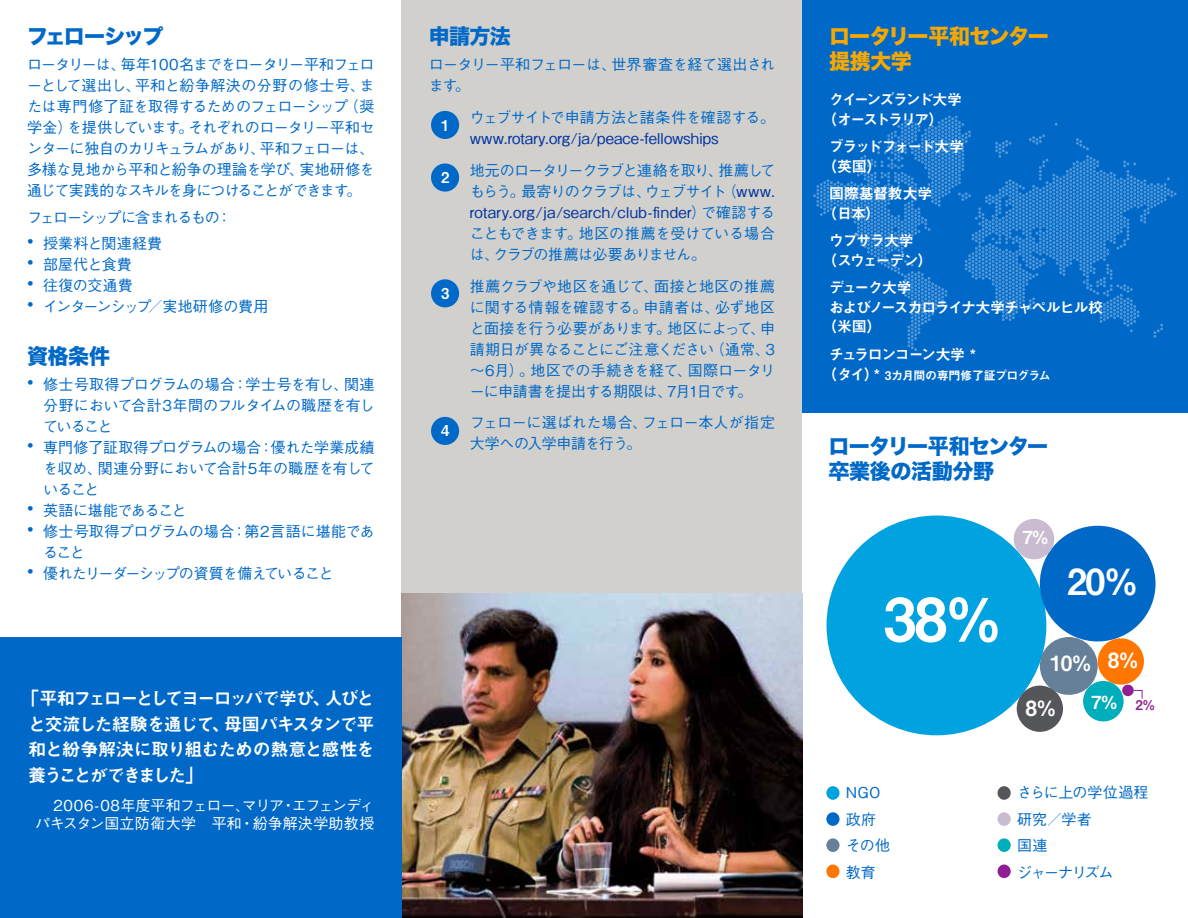
<style>
.page{position:relative;width:1188px;height:918px;background:#fff}
.page>*{position:absolute;margin:0;border:0;box-sizing:border-box;transform-origin:0 0}
.t1{font:60px "Midashi Go Pro MB31";color:#fff}
.t2{font:36px "Midashi Go Pro MB31";color:#fff}
.t3{font:21px/25.5px "Hira Kaku Std W8";letter-spacing:-.03em;color:#0069c8}
.t4{font:21px/25.5px "Hira Kaku Std W8";letter-spacing:-.04em;color:#f7a800}
.t5{font:21px/45.2px "Midashi Go Pro MB31";color:#fff}
.t6{font:21px "Hira Kaku Std W8";letter-spacing:-.085em;color:#0069c8}
.t7{font:18px/25.5px "Midashi Go Pro MB31";letter-spacing:-.075em;color:#fff;text-align:justify}
.t8{font:18px "Midashi Go Pro MB31";letter-spacing:-.115em;color:#fff}
.t9{font:500 15px/21px "Gothic BBB Pro";letter-spacing:-.03em;color:#0069c8;text-align:justify}
.t10{font:15px/19.5px "Midashi Go Pro MB31";letter-spacing:-.095em;color:#fff}
.t11{font:500 15px/18px "Gothic BBB Pro";color:#fff;text-align:right}
.t12{font:500 15px "Gothic BBB Pro";letter-spacing:-.005em;color:#0033a0}
.t13{font:500 15px/21px "Gothic BBB Pro";color:#0069c8}
.t14{font:500 15px/26.4px "Gothic BBB Pro";letter-spacing:-.05em;color:#0069c8}
.t15{font:500 15px "Gothic BBB Pro";letter-spacing:-.08em;color:#0069c8}
.t16{font:15px/19.5px "Midashi Go Pro MB31";letter-spacing:-.135em;color:#fff}
.t17{font:500 15px "Gothic BBB Pro";letter-spacing:-.055em;color:#0069c8}
.t18{font:500 15px "Gothic BBB Pro";letter-spacing:-.09em;color:#0069c8}
.t19{font:15px/19.5px "Midashi Go Pro MB31";letter-spacing:-.025em;color:#fff}
.t20{font:500 15px/26.4px "Gothic BBB Pro";letter-spacing:.015em;color:#0069c8}
.t21{font:500 15px "Gothic BBB Pro";letter-spacing:.005em;color:#0069c8}
.t22{font:13.5px "Midashi Go Pro MB31";color:#921e93}
.t23{font:12px "Midashi Go Pro MB31";letter-spacing:-.045em;color:#fff}
.s1{font-size:21px}
.s2{color:#0033a0}
.s3{font-size:15px}
</style>
<div class="page">
<div style="left:800px;top:0;width:388px;height:413px;background:#0069c8"></div>
<div style="left:402px;top:0;width:400px;height:641px;background:#d2d0cd"></div>
<img style="left:402px;top:593px;width:400px;height:325px">
<div style="left:827px;top:516px;width:219px;height:219px;background:#00a2e0;border-radius:50%"></div>
<div style="left:1040px;top:526px;width:116px;height:115px;background:#0069c8;border-radius:50%"></div>
<div style="left:1040px;top:637px;width:58px;height:58px;background:#678099;border-radius:50%"></div>
<div style="left:1017px;top:686px;width:46px;height:46px;background:#55565a;border-radius:50%"></div>
<div style="left:1098px;top:638px;width:46px;height:47px;background:#f70;border-radius:50%"></div>
<div style="left:1014px;top:519px;width:40px;height:40px;background:#c9bcd0;border-radius:50%"></div>
<div style="left:1083px;top:681px;width:41px;height:40px;background:#00adbb;border-radius:50%"></div>
<div style="left:1122px;top:685px;width:12px;height:11px;background:#921e93;border-radius:50%"></div>
<svg style="left:813px;top:116px;width:364px;height:235px"></svg>
<div style="left:0;top:637px;width:402px;height:281px;background:#0069c8"></div>
<svg style="left:1133px;top:690px;width:10px;height:9px"></svg>
<div style="left:431px;top:111px;width:28px;height:28px;background:#0069c8;border-radius:50%"></div>
<div style="left:431px;top:163px;width:28px;height:29px;background:#0069c8;border-radius:50%"></div>
<div style="left:431px;top:279px;width:28px;height:28px;background:#0069c8;border-radius:50%"></div>
<div style="left:431px;top:417px;width:28px;height:28px;background:#0069c8;border-radius:50%"></div>
<div style="left:826px;top:786px;width:14px;height:14px;background:#00a2e0;border-radius:50%"></div>
<div style="left:998px;top:786px;width:13px;height:14px;background:#55565a;border-radius:50%"></div>
<div style="left:826px;top:838px;width:14px;height:14px;background:#678099;border-radius:50%"></div>
<div style="left:998px;top:838px;width:13px;height:14px;background:#00adbb;border-radius:50%"></div>
<div style="left:826px;top:812px;width:14px;height:14px;background:#0069c8;border-radius:50%"></div>
<div style="left:998px;top:812px;width:13px;height:14px;background:#c9bcd0;border-radius:50%"></div>
<div style="left:826px;top:865px;width:14px;height:13px;background:#f70;border-radius:50%"></div>
<div style="left:998px;top:865px;width:13px;height:13px;background:#921e93;border-radius:50%"></div>
<h3 class="t6" style="left:27px;top:24px;width:138px">フェローシップ</h3>
<p class="t9" style="left:27px;top:52px;width:349px">ロータリーは、毎年100名までをロータリー平和フェローとして選出し、平和と紛争解決の分野の修士号、または専門修了証を取得するためのフェローシップ（奨学金）を提供しています。それぞれのロータリー平和センターに独自のカリキュラムがあり、平和フェローは、多様な見地から平和と紛争の理論を学び、実地研修を通じて実践的なスキルを身につけることができます。</p>
<p class="t18" style="left:27px;top:205px;width:206px">フェローシップに含まれるもの：</p>
<p class="t21" style="left:27px;top:231px;width:137px"><span class="s1">•</span> 授業料と関連経費</p>
<p class="t9" style="left:27px;top:252px;width:106px"><span class="s1">•</span> 部屋代と食費</p>
<p class="t9" style="left:27px;top:273px;width:107px"><span class="s1">•</span> 往復の交通費</p>
<p class="t17" style="left:27px;top:294px;width:243px"><span class="s1">•</span> インターンシップ／実地研修の費用</p>
<h3 class="t3" style="left:27px;top:344px;width:85px">資格条件</h3>
<p class="t9" style="left:43px;top:372px;width:333px;text-indent:-16px"><span class="s1">•</span> 修士号取得プログラムの場合：学士号を有し、関連分野において合計3年間のフルタイムの職歴を有していること</p>
<p class="t9" style="left:43px;top:435px;width:333px;text-indent:-16px"><span class="s1">•</span> 専門修了証取得プログラムの場合：優れた学業成績を収め、関連分野において合計5年の職歴を有していること</p>
<p class="t9" style="left:27px;top:498px;width:161px"><span class="s1">•</span> 英語に堪能であること</p>
<p class="t13" style="left:43px;top:519px;width:333px;text-indent:-16px"><span class="s1">•</span> 修士号取得プログラムの場合：第2言語に堪能であること</p>
<p class="t15" style="left:27px;top:562px;width:308px"><span class="s1">•</span> 優れたリーダーシップの資質を備えていること</p>
<h3 class="t3" style="left:429px;top:24px;width:84px">申請方法</h3>
<p class="t9" style="left:429px;top:52px;width:348px">ロータリー平和フェローは、世界審査を経て選出されます。</p>
<p class="t10" style="left:441px;top:113px;width:10px">1</p>
<p class="t9" style="left:470px;top:105px;width:307px">ウェブサイトで申請方法と諸条件を確認する。</p>
<p class="t12" style="left:470px;top:126px;width:250px">www.rotary.org/ja/peace-fellowships</p>
<p class="t10" style="left:441px;top:166px;width:10px">2</p>
<p class="t9" style="left:470px;top:158px;width:307px">地元のロータリークラブと連絡を取り、推薦してもらう。最寄りのクラブは、ウェブサイト（<span class="s2">www. rotary.org/ja/search/club-finder</span>）で確認することもできます。地区の推薦を受けている場合は、クラブの推薦は必要ありません。</p>
<p class="t10" style="left:441px;top:282px;width:10px">3</p>
<p class="t9" style="left:470px;top:274px;width:307px">推薦クラブや地区を通じて、面接と地区の推薦に関する情報を確認する。申請者は、必ず地区と面接を行う必要があります。地区によって、申請期日が異なることにご注意ください（通常、3～6月）。地区での手続きを経て、国際ロータリーに申請書を提出する期限は、7月1日です。</p>
<p class="t10" style="left:441px;top:419px;width:10px">4</p>
<p class="t9" style="left:470px;top:410px;width:307px">フェローに選ばれた場合、フェロー本人が指定大学への入学申請を行う。</p>
<h3 class="t4" style="left:829px;top:24px;width:221px">ロータリー平和センター提携大学</h3>
<p class="t16" style="left:822px;top:88px;width:142px;text-indent:7px">クイーンズランド大学（オーストラリア）</p>
<p class="t10" style="left:822px;top:135px;width:143px;text-indent:7px">ブラッドフォード大学（英国）</p>
<p class="t19" style="left:822px;top:182px;width:112px;text-indent:7px">国際基督教大学（日本）</p>
<p class="t10" style="left:822px;top:229px;width:112px;text-indent:7px">ウプサラ大学（スウェーデン）</p>
<p class="t10" style="left:829px;top:276px;width:84px">デューク大学</p>
<p class="t10" style="left:829px;top:296px;width:276px">およびノースカロライナ大学チャペルヒル校</p>
<p class="t10" style="left:822px;top:315px;width:61px">（米国）</p>
<p class="t10" style="left:829px;top:343px;width:148px">チュラロンコーン大学 *</p>
<p class="t23" style="left:822px;top:365px;width:230px"><span class="s3">（タイ）*</span> 3カ月間の専門修了証プログラム</p>
<h3 class="t3" style="left:829px;top:434px;width:221px">ロータリー平和センター卒業後の活動分野</h3>
<h1 class="t1" style="left:883px;top:571px;width:120px">38%</h1>
<p class="t7" style="left:1023px;top:523px;width:28px">7%</p>
<h2 class="t2" style="left:1067px;top:552px;width:73px">20%</h2>
<h3 class="t5" style="left:1026px;top:638px;width:115px;text-indent:24px">10% 8%<br>8%</h3>
<p class="t8" style="left:21px;top:684px;width:355px">「平和フェローとしてヨーロッパで学び、人びと</p>
<p class="t7" style="left:1091px;top:687px;width:28px">7%</p>
<p class="t7" style="left:28px;top:709px;width:348px">と交流した経験を通じて、母国パキスタンで平和と紛争解決に取り組むための熱意と感性を養うことができました」</p>
<p class="t11" style="left:35px;top:794px;width:341px">2006-08年度平和フェロー、マリア・エフェンディパキスタン国立防衛大学　平和・紛争解決学助教授</p>
<p class="t22" style="left:1136px;top:694px;width:21px">2%</p>
<p class="t20" style="left:846px;top:778px;width:46px">NGO政府その他教育</p>
<p class="t14" style="left:1017px;top:778px;width:133px">さらに上の学位過程研究／学者<br>国連<br>ジャーナリズム</p>
</div>
